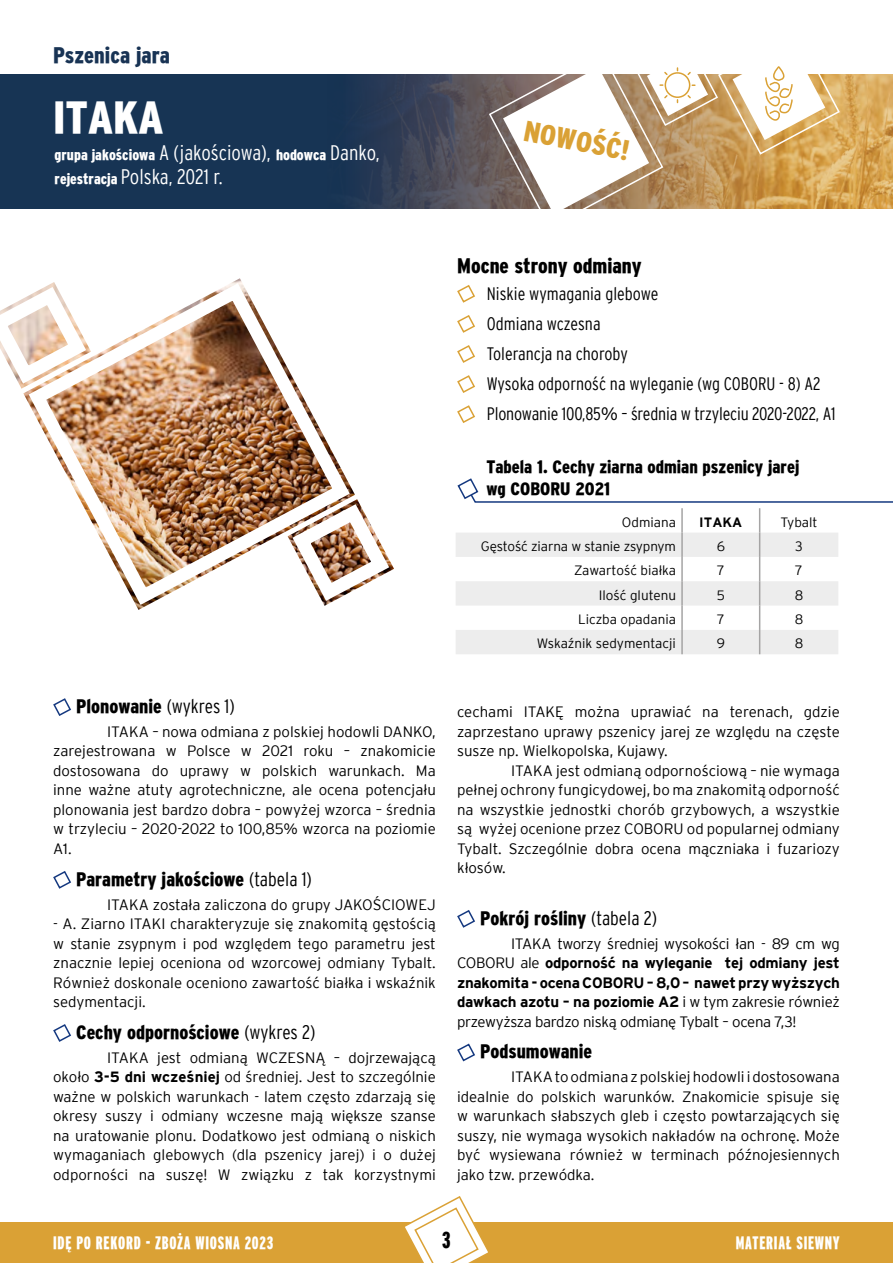
<style>
.page{position:relative;width:893px;height:1263px;background:#fff}
.page>*{position:absolute;margin:0;border:0;box-sizing:border-box;transform-origin:0 0}
.t1{font:900 condensed 45px "Interstate";letter-spacing:-.005em;color:#fff}
.t2{font:900 condensed 28.35px "Interstate";color:#daa135}
.t3{font:900 extra-condensed 23.4px "Interstate";color:#000}
.t4{font:900 condensed 22.5px "Interstate";color:#183354}
.t5{font:300 condensed 21px "Interstate";letter-spacing:-.005em;color:#fff}
.t6{font:900 condensed 21px "Interstate";color:#000}
.t7{font:900 condensed 19.5px "Interstate";color:#000}
.t8{font:300 condensed 18px/30.2px "Interstate";color:#000}
.t9{font:900 condensed 18px/21.6px "Interstate";color:#000}
.t10{font:900 extra-condensed 18px "Interstate";letter-spacing:.04em;color:#fff}
.t11{font:300 15px/19.5px "Interstate";color:#000;text-align:justify}
.t12{font:900 condensed 15px "Interstate";color:#fff}
.t13{font:300 13.5px "Interstate";color:#000}
.t14{font:700 13.5px "Interstate";color:#000}
.s1{font-weight:300;font-size:21px}
.s2{font-weight:900;font-size:15px}
.s3{font-weight:300}
.s4{font-weight:700}
.s5{font-stretch:normal}
</style>
<div class="page">
<div style="left:0;top:75px;width:893px;height:133px;background:#173454"></div>
<img style="left:353px;top:75px;width:540px;height:133px">
<img style="left:20px;top:278px;width:338px;height:332px">
<svg style="left:0;top:289px;width:84px;height:92px"></svg>
<div style="left:295px;top:506px;width:92px;height:92px;border:13px solid #fff;border-radius:27px"></div>
<svg style="left:457px;top:285px;width:18px;height:18px"></svg>
<svg style="left:457px;top:315px;width:18px;height:18px"></svg>
<svg style="left:457px;top:345px;width:18px;height:18px"></svg>
<svg style="left:457px;top:375px;width:18px;height:18px"></svg>
<svg style="left:457px;top:405px;width:18px;height:18px"></svg>
<svg style="left:53px;top:698px;width:18px;height:18px"></svg>
<svg style="left:53px;top:871px;width:18px;height:18px"></svg>
<svg style="left:53px;top:1024px;width:18px;height:18px"></svg>
<svg style="left:457px;top:910px;width:18px;height:18px"></svg>
<svg style="left:457px;top:1043px;width:18px;height:19px"></svg>
<svg style="left:456px;top:478px;width:437px;height:176px"></svg>
<svg style="left:488px;top:66px;width:353px;height:143px;background:#d2bb9c"></svg>
<div style="left:0;top:1222px;width:893px;height:41px;background:#daa135"></div>
<svg style="left:405px;top:1196px;width:83px;height:67px"></svg>
<h3 class="t4" style="left:53px;top:42px;width:118px">Pszenica jara</h3>
<h1 class="t1" style="left:53px;top:91px;width:112px">ITAKA</h1>
<p class="t12" style="left:55px;top:146px;width:327px">grupa jakościowa <span class="s1">A (jakościowa),</span> hodowca <span class="s1">Danko,</span></p>
<h3 class="t5" style="left:55px;top:165px;width:169px"><span class="s2">rejestracja</span> Polska, 2021 r.</h3>
<h2 class="t2" style="left:527px;top:114px;width:108px;rotate:11deg">NOWOŚĆ!</h2>
<h3 class="t7" style="left:76px;top:695px;width:160px">Plonowanie <span class="s3">(wykres 1)</span></h3>
<p class="t11" style="left:53px;top:721px;width:384px;text-indent:54px">ITAKA – nowa odmiana z polskiej hodowli DANKO, zarejestrowana w Polsce w 2021 roku – znakomicie dostosowana do uprawy w polskich warunkach. Ma inne ważne atuty agrotechniczne, ale ocena potencjału plonowania jest bardzo dobra – powyżej wzorca – średnia w trzyleciu – 2020-2022 to 100,85% wzorca na poziomie A1.</p>
<h3 class="t7" style="left:76px;top:868px;width:237px">Parametry jakościowe <span class="s3">(tabela 1)</span></h3>
<p class="t11" style="left:107px;top:894px;width:330px">ITAKA została zaliczona do grupy JAKOŚCIOWEJ</p>
<p class="t11" style="left:53px;top:914px;width:384px">- A. Ziarno ITAKI charakteryzuje się znakomitą gęstością w stanie zsypnym i pod względem tego parametru jest znacznie lepiej oceniona od wzorcowej odmiany Tybalt.<br>Również doskonale oceniono zawartość białka i wskaźnik sedymentacji.</p>
<h3 class="t7" style="left:76px;top:1021px;width:241px">Cechy odpornościowe <span class="s3">(wykres 2)</span></h3>
<p class="t11" style="left:53px;top:1047px;width:384px;text-indent:54px">ITAKA jest odmianą WCZESNĄ – dojrzewającą około <span class="s4">3-5 dni wcześniej</span> od średniej. Jest to szczególnie ważne w polskich warunkach - latem często zdarzają się okresy suszy i odmiany wczesne mają większe szanse na uratowanie plonu. Dodatkowo jest odmianą o niskich wymaganiach glebowych (dla pszenicy jarej) i o dużej odporności na suszę! W związku z tak korzystnymi</p>
<h3 class="t6" style="left:457px;top:253px;width:186px">Mocne strony odmiany</h3>
<p class="t8" style="left:487px;top:278px;width:350px">Niskie wymagania glebowe<br>Odmiana wczesna<br>Tolerancja na choroby<br>Wysoka odporność na wyleganie (wg COBORU - 8) A2<br>Plonowanie 100,85<span class="s5">%</span> – średnia w trzyleciu 2020-2022, A1</p>
<p class="t9" style="left:486px;top:456px;width:314px">Tabela 1. Cechy ziarna odmian pszenicy jarej wg COBORU 2021</p>
<p class="t13" style="left:622px;top:514px;width:56px">Odmiana</p>
<p class="t14" style="left:699px;top:514px;width:45px">ITAKA</p>
<p class="t13" style="left:780px;top:514px;width:39px">Tybalt</p>
<p class="t13" style="left:481px;top:538px;width:197px">Gęstość ziarna w stanie zsypnym</p>
<p class="t13" style="left:717px;top:538px;width:10px">6</p>
<p class="t13" style="left:795px;top:538px;width:9px">3</p>
<p class="t13" style="left:574px;top:563px;width:103px">Zawartość białka</p>
<p class="t13" style="left:717px;top:563px;width:9px">7</p>
<p class="t13" style="left:795px;top:563px;width:9px">7</p>
<p class="t13" style="left:599px;top:587px;width:79px">Ilość glutenu</p>
<p class="t13" style="left:717px;top:587px;width:10px">5</p>
<p class="t13" style="left:795px;top:587px;width:10px">8</p>
<p class="t13" style="left:578px;top:611px;width:100px">Liczba opadania</p>
<p class="t13" style="left:717px;top:611px;width:9px">7</p>
<p class="t13" style="left:795px;top:611px;width:10px">8</p>
<p class="t13" style="left:537px;top:636px;width:141px">Wskaźnik sedymentacji</p>
<p class="t13" style="left:717px;top:636px;width:10px">9</p>
<p class="t13" style="left:795px;top:636px;width:10px">8</p>
<p class="t11" style="left:457px;top:702px;width:384px">cechami ITAKĘ można uprawiać na terenach, gdzie zaprzestano uprawy pszenicy jarej ze względu na częste susze np. Wielkopolska, Kujawy.</p>
<p class="t11" style="left:457px;top:760px;width:384px;text-indent:54px">ITAKA jest odmianą odpornościową – nie wymaga pełnej ochrony fungicydowej, bo ma znakomitą odporność na wszystkie jednostki chorób grzybowych, a wszystkie są wyżej ocenione przez COBORU od popularnej odmiany Tybalt. Szczególnie dobra ocena mączniaka i fuzariozy kłosów.</p>
<h3 class="t7" style="left:480px;top:907px;width:178px">Pokrój rośliny <span class="s3">(tabela 2)</span></h3>
<p class="t11" style="left:457px;top:933px;width:384px;text-indent:54px">ITAKA tworzy średniej wysokości łan - 89 cm wg COBORU ale <span class="s4">odporność na wyleganie tej odmiany jest znakomita - ocena COBORU – 8,0 – nawet przy wyższych dawkach azotu – na poziomie A2</span> i w tym zakresie również przewyższa bardzo niską odmianę Tybalt – ocena 7,3!</p>
<h3 class="t7" style="left:480px;top:1040px;width:113px">Podsumowanie</h3>
<p class="t11" style="left:457px;top:1067px;width:384px;text-indent:54px">ITAKA to odmiana z polskiej hodowli i dostosowana idealnie do polskich warunków. Znakomicie spisuje się w warunkach słabszych gleb i często powtarzających się suszy, nie wymaga wysokich nakładów na ochronę. Może być wysiewana również w terminach późnojesiennych jako tzw. przewódka.</p>
<p class="t10" style="left:53px;top:1233px;width:222px">IDĘ PO REKORD - ZBOŻA WIOSNA 2023</p>
<h3 class="t3" style="left:442px;top:1226px;width:10px">3</h3>
<p class="t10" style="left:736px;top:1233px;width:8px">MATERIAŁ</p>
<p class="t10" style="left:796px;top:1233px;width:16px">SIEWNY</p>
</div>
